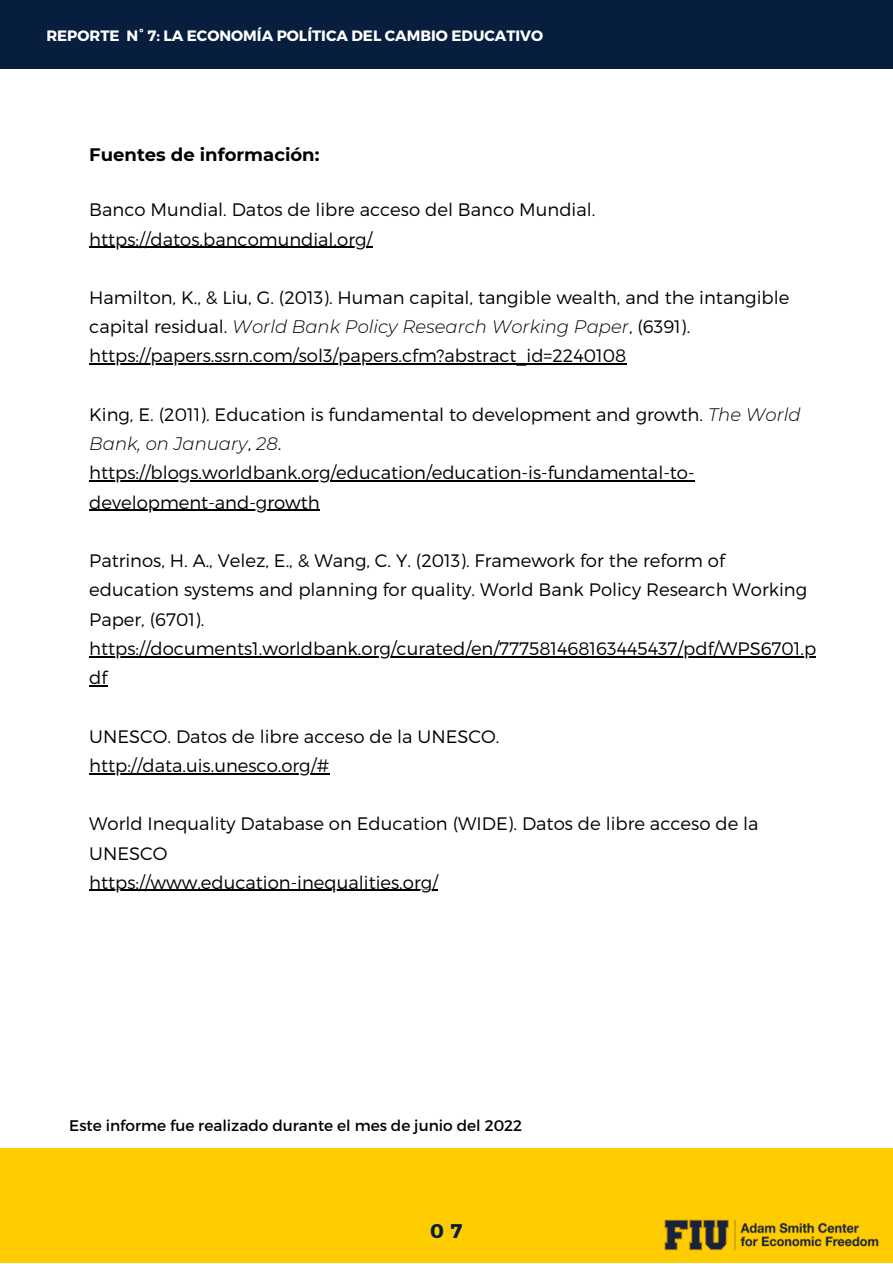
<style>
.page{position:relative;width:893px;height:1264px;background:#fff}
.page>*{position:absolute;margin:0;border:0;box-sizing:border-box;transform-origin:0 0}
.t1{font:700 19.8px "Montserrat";color:#081e3f}
.t2{font:300 18px/29.2px "Montserrat";color:#000}
.t3{font:700 18px "Montserrat";color:#000}
.t4{font:15.3px "Montserrat";color:#000}
.t5{font:700 15px "Montserrat";color:#fff}
.s1{font-style:italic}
</style>
<div class="page">
<div style="left:0;top:0;width:892px;height:69px;background:#081e3f"></div>
<div style="left:0;top:1148px;width:892px;height:114px;background:#fc0"></div>
<hr style="left:89px;top:247px;width:283px;height:1px;background:#000">
<hr style="left:89px;top:363px;width:537px;height:2px;background:#000">
<hr style="left:89px;top:480px;width:605px;height:1px;background:#000">
<hr style="left:89px;top:510px;width:231px;height:1px;background:#000">
<hr style="left:89px;top:656px;width:726px;height:1px;background:#000">
<svg style="left:89px;top:685px;width:18px;height:1px"></svg>
<hr style="left:89px;top:773px;width:240px;height:1px;background:#000">
<hr style="left:89px;top:889px;width:349px;height:2px;background:#000">
<img style="left:664px;top:1219px;width:215px;height:32px">
<p class="t5" style="left:46px;top:26px;width:498px">REPORTE N° 7: LA ECONOMÍA POLÍTICA DEL CAMBIO EDUCATIVO</p>
<p class="t3" style="left:89px;top:144px;width:232px">Fuentes de información:</p>
<p class="t2" style="left:89px;top:194px;width:507px">Banco Mundial. Datos de libre acceso del Banco Mundial. https://datos.bancomundial.org/</p>
<p class="t2" style="left:89px;top:282px;width:701px">Hamilton, K., &amp; Liu, G. (2013). Human capital, tangible wealth, and the intangible capital residual. <span class="s1">World Bank Policy Research Working Paper</span>, (6391). https://papers.ssrn.com/sol3/papers.cfm?abstract_id=2240108</p>
<p class="t2" style="left:89px;top:399px;width:713px">King, E. (2011). Education is fundamental to development and growth. <span class="s1">The World Bank, on January</span>, <span class="s1">28</span>. https://blogs.worldbank.org/education/education-is-fundamental-to&shy;development-and-growth</p>
<p class="t2" style="left:89px;top:545px;width:728px">Patrinos, H. A., Velez, E., &amp; Wang, C. Y. (2013). Framework for the reform of education systems and planning for quality. World Bank Policy Research Working Paper, (6701). https://documents1.worldbank.org/curated/en/777581468163445437/pdf/WPS6701.p df</p>
<p class="t2" style="left:89px;top:720px;width:411px">UNESCO. Datos de libre acceso de la UNESCO. http://data.uis.unesco.org/#</p>
<p class="t2" style="left:89px;top:808px;width:670px">World Inequality Database on Education (WIDE). Datos de libre acceso de la<br>UNESCO<br>https://www.education-inequalities.org/</p>
<p class="t4" style="left:69px;top:1115px;width:454px">Este informe fue realizado durante el mes de junio del 2022</p>
<p class="t1" style="left:430px;top:1218px;width:34px">0 7</p>
</div>
